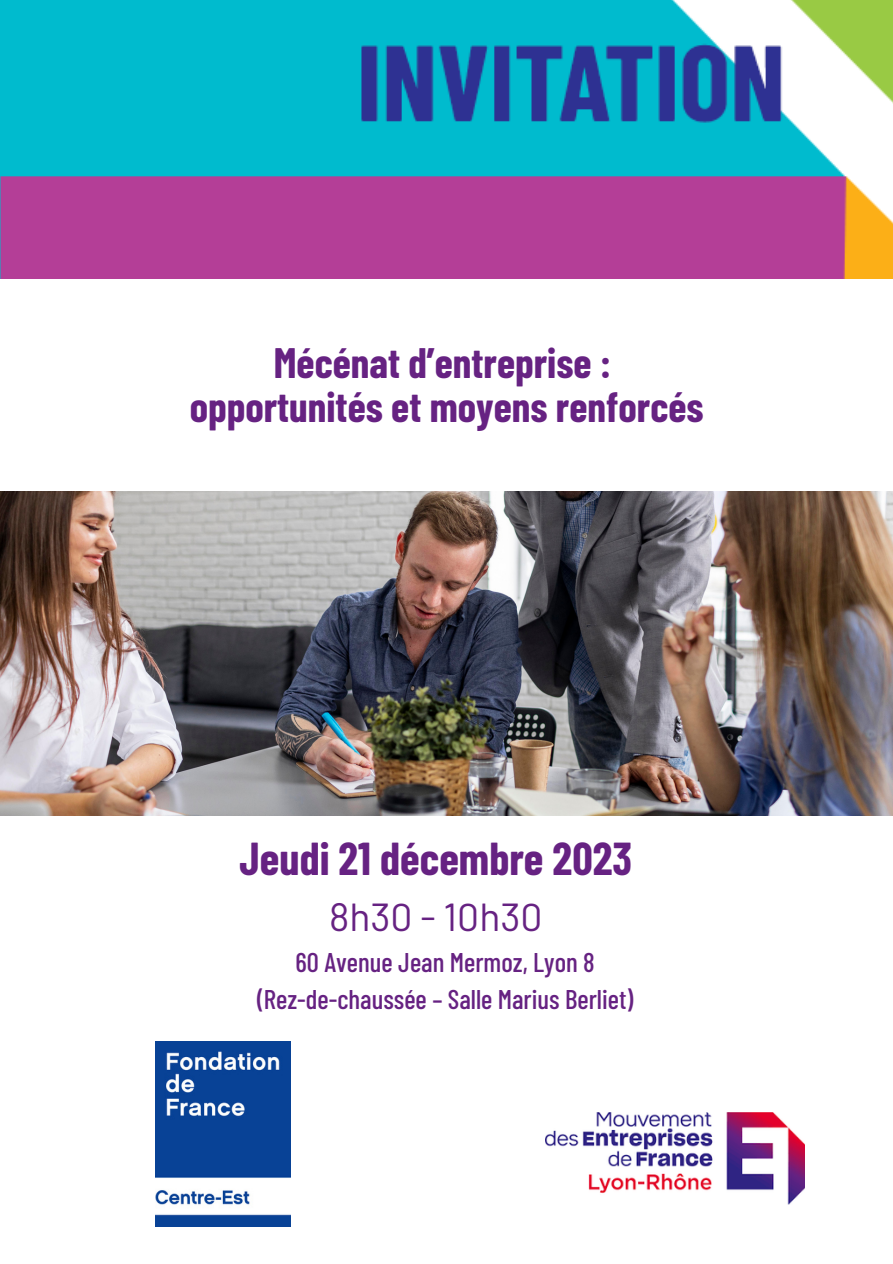
<style>
.page{position:relative;width:893px;height:1264px;background:#fff}
.page>*{position:absolute;margin:0;border:0;box-sizing:border-box;transform-origin:0 0}
.t1{font:700 45px "Barlow Condensed";color:#662282}
.t2{font:700 41.55px "Barlow Condensed";color:#662282}
.t3{font:39px "Barlow";color:#662282}
.t4{font:500 27px "Barlow Condensed";color:#662282}
</style>
<div class="page">
<img style="left:0;top:0;width:892px;height:279px">
<div style="left:636px;top:189px;width:206px;height:90px;background:#b43e97"></div>
<img style="left:545px;top:1112px;width:259px;height:92px">
<img style="left:0;top:491px;width:892px;height:324px">
<img style="left:155px;top:1041px;width:135px;height:184px">
<p class="t2" style="left:274px;top:336px;width:339px">Mécénat d’entreprise :</p>
<p class="t2" style="left:190px;top:380px;width:515px">opportunités et moyens renforcés</p>
<p class="t1" style="left:239px;top:830px;width:394px">Jeudi 21 décembre 2023</p>
<p class="t3" style="left:329px;top:892px;width:215px">8h30 - 10h30</p>
<p class="t4" style="left:295px;top:945px;width:300px">60 Avenue Jean Mermoz, Lyon 8</p>
<p class="t4" style="left:257px;top:982px;width:378px">(Rez-de-chaussée – Salle Marius Berliet)</p>
</div>
